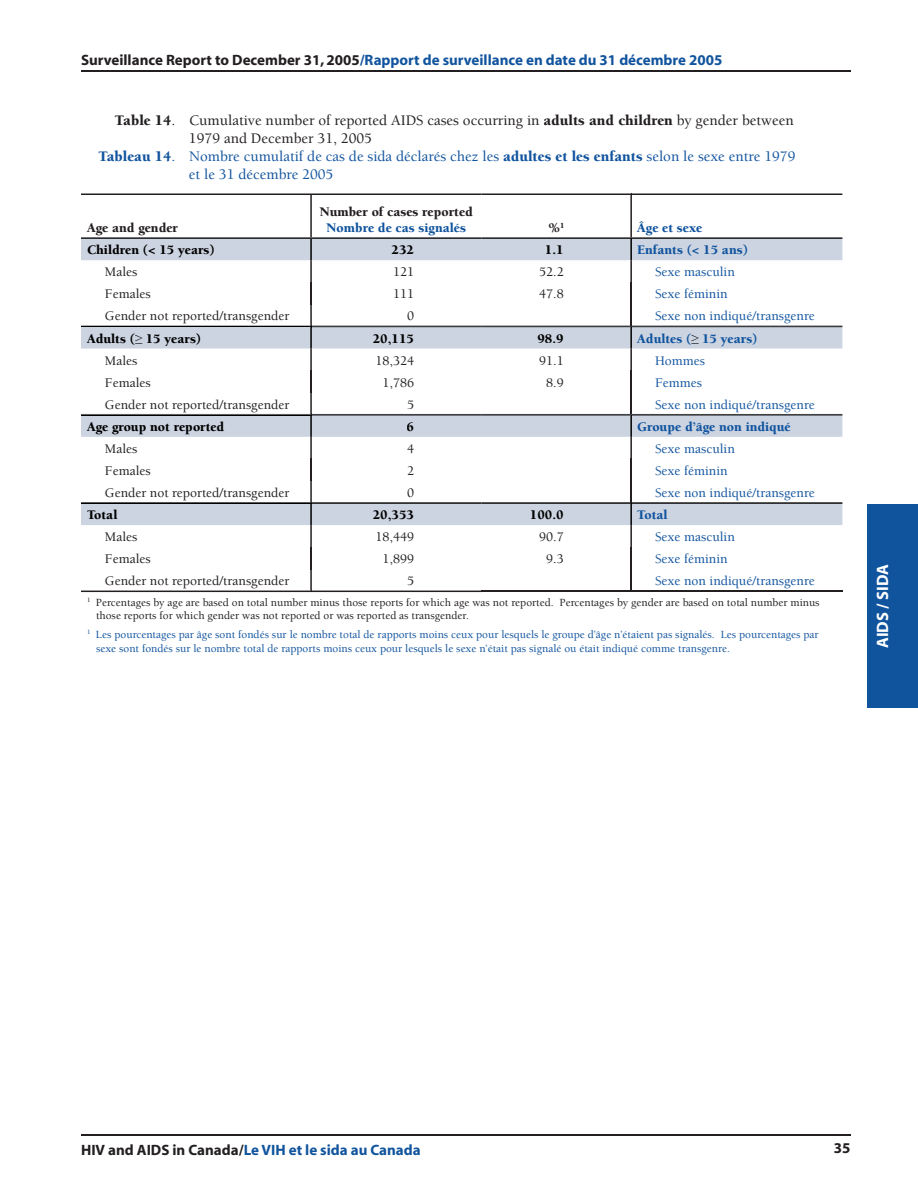
<style>
.page{position:relative;width:918px;height:1188px;background:#fff}
.page>*{position:absolute;margin:0;border:0;box-sizing:border-box;transform-origin:0 0}
.t1{font:700 16.5px "Myriad";color:#fff}
.t2{font:700 15px "Myriad";color:#11549e}
.t3{font:500 15px "Berkeley";color:#231f20}
.t4{font:500 15px "Berkeley";color:#11549e}
.t5{font:700 15px "Myriad";color:#231f20}
.t6{font:500 13.5px "Berkeley";color:#231f20}
.t7{font:500 13.5px "Berkeley";color:#11549e}
.t8{font:900 13.5px "Berkeley";color:#11549e}
.t9{font:900 13.5px "Berkeley";color:#000}
.t10{font:900 13.5px "Berkeley";color:#231f20}
.t11{font:500 11.25px/13.5px "Berkeley";color:#11549e}
.t12{font:500 11.25px/13.5px "Berkeley";color:#231f20}
.s1{color:#231f20}
.s2{font-weight:900}
.s3{font-family:"Times New Roman";font-weight:400}
.s4{font-family:"Times New Roman";font-weight:400;color:#000}
</style>
<div class="page">
<hr style="left:81px;top:1134px;width:769px;height:1px;background:#231f20">
<hr style="left:81px;top:70px;width:769px;height:2px;background:#231f20">
<svg style="left:81px;top:193px;width:761px;height:399px"></svg>
<div style="left:88px;top:245px;width:126px;height:13px;background:#ccd4e1"></div>
<div style="left:392px;top:245px;width:22px;height:10px;background:#ccd4e1"></div>
<div style="left:546px;top:245px;width:16px;height:9px;background:#ccd4e1"></div>
<div style="left:87px;top:333px;width:48px;height:11px;background:#ccd4e1"></div>
<div style="left:135px;top:334px;width:7px;height:10px;background:#ccd4e1"></div>
<div style="left:147px;top:333px;width:53px;height:13px;background:#ccd4e1"></div>
<div style="left:373px;top:334px;width:40px;height:11px;background:#ccd4e1"></div>
<div style="left:538px;top:334px;width:25px;height:9px;background:#ccd4e1"></div>
<div style="left:691px;top:334px;width:8px;height:10px;background:#ccd4e1"></div>
<div style="left:87px;top:421px;width:137px;height:13px;background:#ccd4e1"></div>
<div style="left:407px;top:422px;width:6px;height:9px;background:#ccd4e1"></div>
<div style="left:87px;top:510px;width:30px;height:9px;background:#ccd4e1"></div>
<div style="left:373px;top:510px;width:40px;height:12px;background:#ccd4e1"></div>
<div style="left:531px;top:510px;width:32px;height:9px;background:#ccd4e1"></div>
<div style="left:868px;top:504px;width:50px;height:203px;background:#11549e"></div>
<h2 class="t2" style="left:81px;top:52px;width:643px"><span class="s1">Surveillance Report to December 31, 2005</span>/Rapport de surveillance en date du 31 décembre 2005</h2>
<h2 class="t3" style="left:115px;top:113px;width:680px"><span class="s2">Table 14</span>. Cumulative number of reported AIDS cases occurring in <span class="s2">adults and children</span> by gender between</h2>
<h2 class="t3" style="left:189px;top:131px;width:185px">1979 and December 31, 2005</h2>
<h2 class="t4" style="left:98px;top:149px;width:699px"><span class="s2">Tableau 14</span>. Nombre cumulatif de cas de sida déclarés chez les <span class="s2">adultes et les enfants</span> selon le sexe entre 1979</h2>
<h2 class="t4" style="left:189px;top:167px;width:146px">et le 31 décembre 2005</h2>
<p class="t10" style="left:87px;top:221px;width:93px">Age and gender</p>
<p class="t10" style="left:320px;top:205px;width:155px">Number of cases reported</p>
<p class="t8" style="left:327px;top:221px;width:141px">Nombre de cas signalés</p>
<p class="t10" style="left:548px;top:221px;width:18px">%<sup>1</sup></p>
<p class="t8" style="left:637px;top:221px;width:66px">Âge et sexe</p>
<p class="t9" style="left:87px;top:243px;width:129px">Children (&lt; 15 years)</p>
<p class="t9" style="left:392px;top:243px;width:24px">232</p>
<p class="t9" style="left:545px;top:243px;width:20px">1.1</p>
<p class="t8" style="left:637px;top:243px;width:112px">Enfants (&lt; 15 ans)</p>
<p class="t6" style="left:105px;top:265px;width:34px">Males</p>
<p class="t6" style="left:393px;top:265px;width:23px">121</p>
<p class="t6" style="left:539px;top:265px;width:26px">52.2</p>
<p class="t7" style="left:655px;top:265px;width:81px">Sexe masculin</p>
<p class="t6" style="left:105px;top:287px;width:47px">Females</p>
<p class="t6" style="left:393px;top:287px;width:23px">111</p>
<p class="t6" style="left:539px;top:287px;width:26px">47.8</p>
<p class="t7" style="left:655px;top:287px;width:74px">Sexe féminin</p>
<p class="t6" style="left:105px;top:309px;width:186px">Gender not reported/transgender</p>
<p class="t6" style="left:407px;top:309px;width:9px">0</p>
<p class="t7" style="left:655px;top:309px;width:161px">Sexe non indiqué/transgenre</p>
<p class="t9" style="left:87px;top:331px;width:116px">Adults (<span class="s3">≥</span> 15 years)</p>
<p class="t9" style="left:373px;top:331px;width:43px">20,115</p>
<p class="t9" style="left:537px;top:331px;width:28px">98.9</p>
<p class="t8" style="left:637px;top:331px;width:122px">Adultes (<span class="s4">≥</span> 15 years)</p>
<p class="t6" style="left:105px;top:353px;width:34px">Males</p>
<p class="t6" style="left:376px;top:353px;width:40px">18,324</p>
<p class="t6" style="left:539px;top:353px;width:26px">91.1</p>
<p class="t7" style="left:655px;top:353px;width:52px">Hommes</p>
<p class="t6" style="left:105px;top:375px;width:47px">Females</p>
<p class="t6" style="left:383px;top:375px;width:33px">1,786</p>
<p class="t6" style="left:546px;top:375px;width:19px">8.9</p>
<p class="t7" style="left:655px;top:375px;width:48px">Femmes</p>
<p class="t6" style="left:105px;top:397px;width:186px">Gender not reported/transgender</p>
<p class="t6" style="left:407px;top:397px;width:9px">5</p>
<p class="t7" style="left:655px;top:397px;width:161px">Sexe non indiqué/transgenre</p>
<p class="t9" style="left:87px;top:419px;width:139px">Age group not reported</p>
<p class="t9" style="left:407px;top:419px;width:9px">6</p>
<p class="t8" style="left:637px;top:419px;width:155px">Groupe d’âge non indiqué</p>
<p class="t6" style="left:105px;top:442px;width:34px">Males</p>
<p class="t6" style="left:407px;top:442px;width:9px">4</p>
<p class="t7" style="left:655px;top:442px;width:81px">Sexe masculin</p>
<p class="t6" style="left:105px;top:464px;width:47px">Females</p>
<p class="t6" style="left:407px;top:464px;width:9px">2</p>
<p class="t7" style="left:655px;top:464px;width:74px">Sexe féminin</p>
<p class="t6" style="left:105px;top:486px;width:186px">Gender not reported/transgender</p>
<p class="t6" style="left:407px;top:486px;width:9px">0</p>
<p class="t7" style="left:655px;top:486px;width:161px">Sexe non indiqué/transgenre</p>
<p class="t9" style="left:87px;top:508px;width:32px">Total</p>
<p class="t9" style="left:373px;top:508px;width:43px">20,353</p>
<p class="t9" style="left:530px;top:508px;width:35px">100.0</p>
<p class="t8" style="left:637px;top:508px;width:32px">Total</p>
<p class="t6" style="left:105px;top:530px;width:34px">Males</p>
<p class="t6" style="left:376px;top:530px;width:40px">18,449</p>
<p class="t6" style="left:539px;top:530px;width:26px">90.7</p>
<p class="t7" style="left:655px;top:530px;width:81px">Sexe masculin</p>
<p class="t6" style="left:105px;top:552px;width:47px">Females</p>
<p class="t6" style="left:383px;top:552px;width:33px">1,899</p>
<p class="t6" style="left:546px;top:552px;width:19px">9.3</p>
<p class="t7" style="left:655px;top:552px;width:74px">Sexe féminin</p>
<p class="t6" style="left:105px;top:574px;width:186px">Gender not reported/transgender</p>
<p class="t6" style="left:407px;top:574px;width:9px">5</p>
<p class="t7" style="left:655px;top:574px;width:161px">Sexe non indiqué/transgenre</p>
<p class="t12" style="left:96px;top:596px;width:725px;text-indent:-9px"><sup>1</sup> Percentages by age are based on total number minus those reports for which age was not reported. Percentages by gender are based on total number minus those reports for which gender was not reported or was reported as transgender.</p>
<p class="t11" style="left:96px;top:628px;width:724px;text-indent:-9px"><sup>1</sup> Les pourcentages par âge sont fondés sur le nombre total de rapports moins ceux pour lesquels le groupe d’âge n’étaient pas signalés. Les pourcentages par sexe sont fondés sur le nombre total de rapports moins ceux pour lesquels le sexe n’était pas signalé ou était indiqué comme transgenre.</p>
<h1 class="t1" style="left:874px;top:648px;width:85px;rotate:-90deg">AIDS / SIDA</h1>
<h2 class="t2" style="left:81px;top:1142px;width:341px"><span class="s1">HIV and AIDS in Canada/</span>Le VIH et le sida au Canada</h2>
<h2 class="t5" style="left:834px;top:1141px;width:18px">35</h2>
</div>
